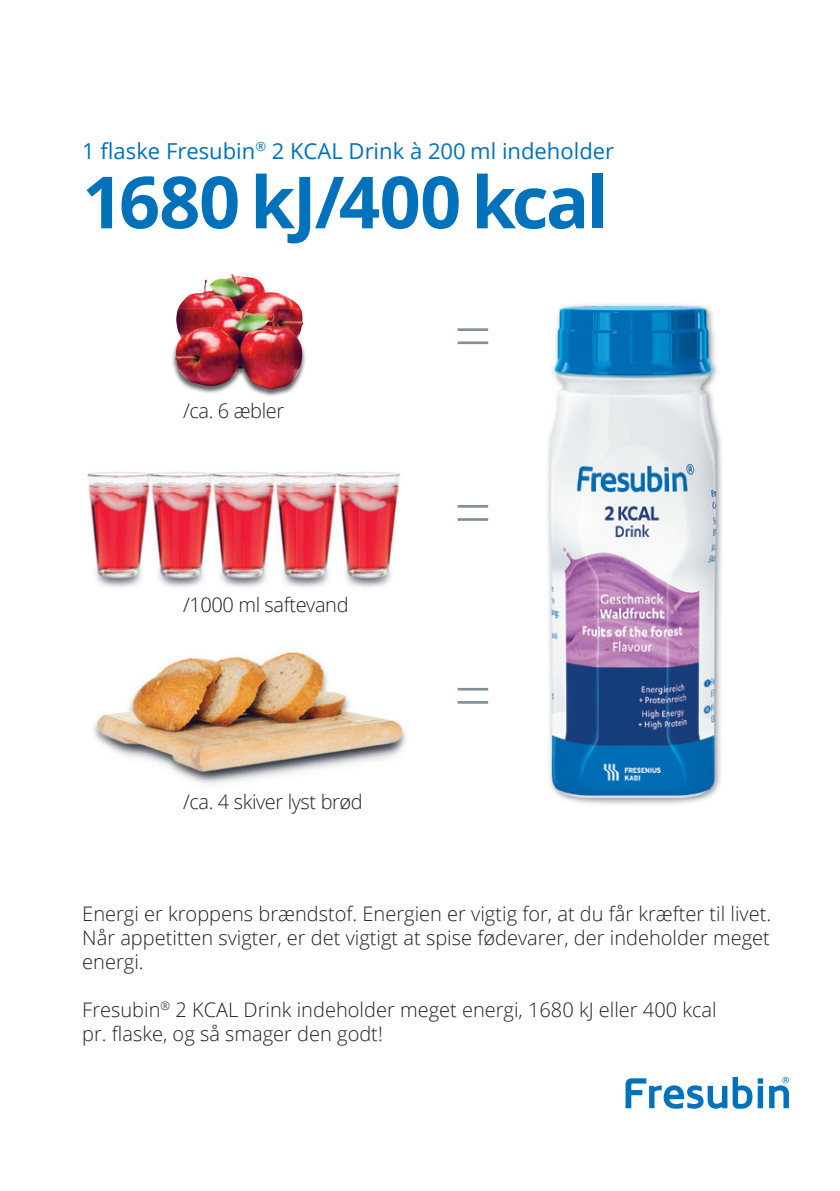
<style>
.page{position:relative;width:840px;height:1191px;background:#fff}
.page>*{position:absolute;margin:0;border:0;box-sizing:border-box;transform-origin:0 0}
.t1{font:700 72px "Open Sans";letter-spacing:-.03em;color:#0071bb}
.t2{font:300 66px "Open Sans";color:#828f96}
.t3{font:22px "Open Sans";color:#0071bb}
.t4{font:300 20px/24px "Open Sans";color:#231f20;text-align:justify}
.t5{font:300 20px "Open Sans";letter-spacing:-.02em;color:#231f20}
</style>
<div class="page">
<img style="left:94px;top:652px;width:312px;height:128px">
<img style="left:548px;top:304px;width:174px;height:500px">
<img style="left:550px;top:306px;width:165px;height:491px">
<img style="left:87px;top:472px;width:314px;height:116px">
<img style="left:128px;top:542px;width:44px;height:46px">
<img style="left:191px;top:542px;width:43px;height:46px">
<img style="left:253px;top:542px;width:44px;height:46px">
<img style="left:315px;top:542px;width:44px;height:46px">
<img style="left:178px;top:274px;width:123px;height:35px">
<img style="left:172px;top:323px;width:134px;height:74px">
<img style="left:289px;top:309px;width:14px;height:42px">
<img style="left:175px;top:309px;width:114px;height:80px">
<svg style="left:625px;top:1077px;width:137px;height:31px"></svg>
<svg style="left:769px;top:1076px;width:19px;height:32px"></svg>
<p class="t3" style="left:82px;top:136px;width:533px">1 flaske Fresubin<sup>®</sup> 2 KCAL Drink à 200 ml indeholder</p>
<h1 class="t1" style="left:82px;top:151px;width:527px">1680 kJ/400 kcal</h1>
<p class="t4" style="left:183px;top:398px;width:103px">/ca. 6 æbler</p>
<p class="t5" style="left:183px;top:591px;width:167px">/1000 ml saftevand</p>
<p class="t5" style="left:183px;top:787px;width:181px">/ca. 4 skiver lyst brød</p>
<h2 class="t2" style="left:454px;top:290px;width:39px">=</h2>
<h2 class="t2" style="left:454px;top:467px;width:39px">=</h2>
<h2 class="t2" style="left:454px;top:650px;width:39px">=</h2>
<p class="t4" style="left:82px;top:901px;width:690px">Energi er kroppens brændstof. Energien er vigtig for, at du får kræfter til livet.<br>Når appetitten svigter, er det vigtigt at spise fødevarer, der indeholder meget energi.</p>
<p class="t4" style="left:82px;top:997px;width:635px">Fresubin<sup>®</sup> 2 KCAL Drink indeholder meget energi, 1680 kJ eller 400 kcal pr. flaske, og så smager den godt!</p>
</div>
